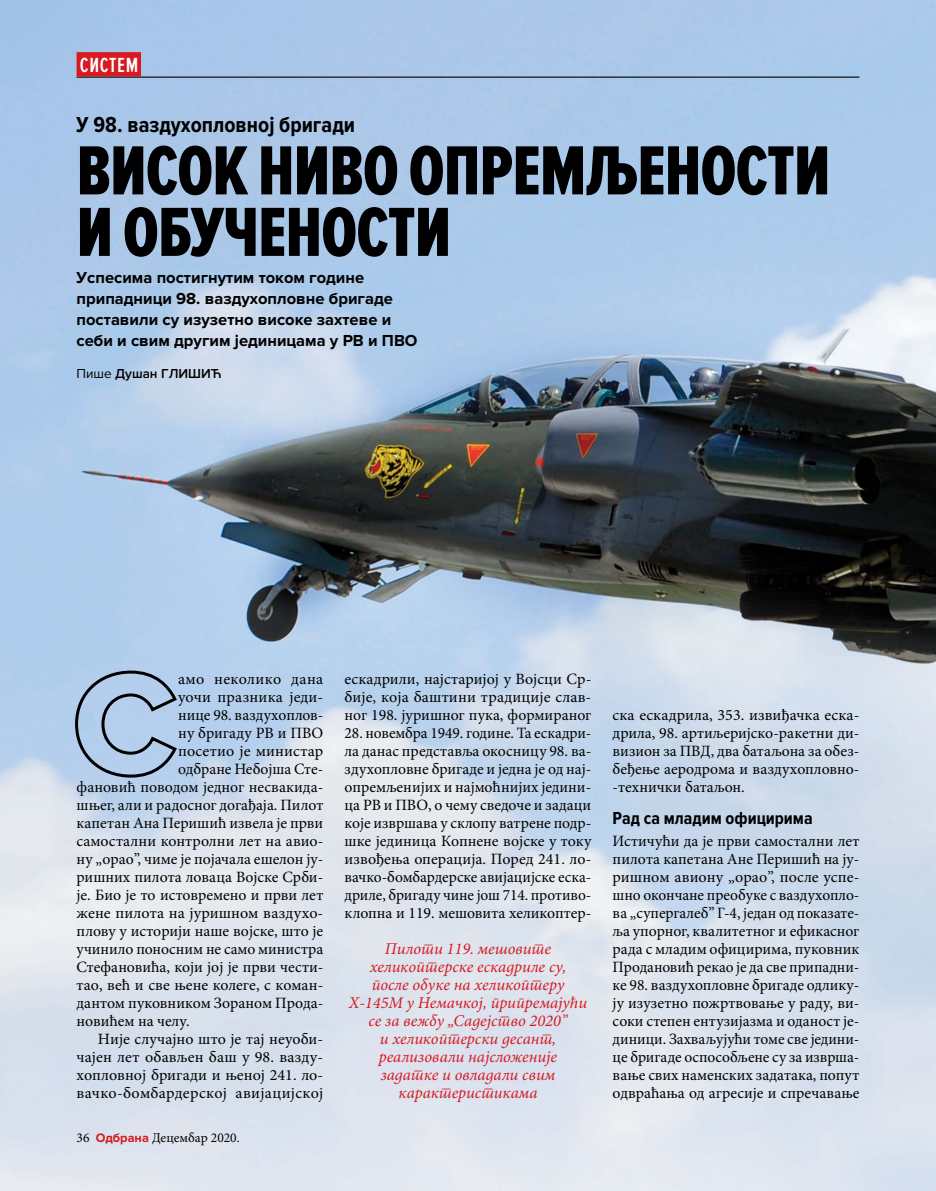
<style>
.page{position:relative;width:936px;height:1191px;background:#fff}
.page>*{position:absolute;margin:0;border:0;box-sizing:border-box;transform-origin:0 0}
.t1{font:72px/61.5px "Proxima Nova Ex Cn Extrabld";letter-spacing:-.01em;color:#000}
.t2{font:700 22.5px "Proxima Nova Cond";color:#000}
.t3{font:600 21.3px "Proxima Nova Ex Cn";letter-spacing:.03em;color:#fff}
.t4{font:700 18px "Proxima Nova Cond";color:#000}
.t5{font:italic 16.5px/18px "Minion Pro";color:#d71920;text-align:center}
.t6{font:700 16.5px/21px "Proxima Nova";color:#000}
.t7{font:15.75px/18px "Minion Pro";color:#000;text-align:justify}
.t8{font:15.75px "Minion Pro";letter-spacing:.02em;color:#000}
.t9{font:15.75px "Minion Pro";letter-spacing:.025em;color:#000}
.t10{font:13.5px "Minion Pro";color:#000}
.t11{font:600 13.5px "Proxima Nova";color:#000}
.s1{font-weight:400}
.s2{font-family:"Proxima Nova";font-weight:700;font-size:12.75px;color:#d71920}
</style>
<div class="page">
<img style="left:0;top:0;width:935px;height:1191px">
<hr style="left:77px;top:77px;width:782px;height:1px;background:#000">
<div style="left:77px;top:52px;width:64px;height:25px;background:#d71920"></div>
<svg style="left:74px;top:669px;width:105px;height:110px;background:#9eb5cf"></svg>
<h3 class="t3" style="left:80px;top:53px;width:60px">СИСТЕМ</h3>
<h2 class="t2" style="left:77px;top:112px;width:280px">У 98. ваздухопловној бригади</h2>
<h1 class="t1" style="left:77px;top:142px;width:755px">ВИСОК НИВО ОПРЕМЉЕНОСТИ<br>И ОБУЧЕНОСТИ</h1>
<p class="t6" style="left:77px;top:267px;width:342px">Успесима постигнутим током године припадници 98. ваздухопловне бригаде поставили су изузетно високе захтеве и себи и свим другим јединицама у РВ и ПВО</p>
<p class="t11" style="left:77px;top:366px;width:146px"><span class="s1">Пише</span> Душан ГЛИШИЋ</p>
<p class="t9" style="left:178px;top:668px;width:147px">амо неколико дана</p>
<p class="t7" style="left:178px;top:688px;width:147px">уочи празника једи-</p>
<p class="t7" style="left:178px;top:706px;width:147px">нице 98. ваздухоплов-</p>
<p class="t7" style="left:178px;top:724px;width:147px">ну бригаду РВ и ПВО</p>
<p class="t7" style="left:178px;top:742px;width:147px">посетио је министар</p>
<p class="t7" style="left:178px;top:760px;width:147px">одбране Небојша Сте-</p>
<p class="t7" style="left:77px;top:778px;width:248px">фановић поводом једног несвакида-</p>
<p class="t7" style="left:77px;top:796px;width:248px">шњег, али и радосног догађаја. Пилот</p>
<p class="t7" style="left:77px;top:814px;width:248px">капетан Ана Перишић извела је први</p>
<p class="t7" style="left:77px;top:832px;width:248px">самостални контролни лет на авио-</p>
<p class="t7" style="left:77px;top:850px;width:248px">ну „орао”, чиме је појачала ешелон ју-</p>
<p class="t7" style="left:77px;top:868px;width:248px">ришних пилота ловаца Војске Срби-</p>
<p class="t7" style="left:77px;top:886px;width:248px">је. Био је то истовремено и први лет</p>
<p class="t7" style="left:77px;top:904px;width:248px">жене пилота на јуришном ваздухо-</p>
<p class="t7" style="left:77px;top:922px;width:248px">плову у историји наше војске, што је</p>
<p class="t7" style="left:77px;top:940px;width:248px">учинило поносним не само министра</p>
<p class="t7" style="left:77px;top:958px;width:248px">Стефановића, који јој је први чести-</p>
<p class="t7" style="left:77px;top:976px;width:248px">тао, већ и све њене колеге, с коман-</p>
<p class="t7" style="left:77px;top:994px;width:248px">дантом пуковником Зораном Прода-</p>
<p class="t7" style="left:77px;top:1012px;width:114px">новићем на челу.</p>
<p class="t7" style="left:98px;top:1030px;width:227px">Није случајно што је тај неуоби-</p>
<p class="t7" style="left:77px;top:1048px;width:248px">чајен лет обављен баш у 98. вазду-</p>
<p class="t7" style="left:77px;top:1066px;width:248px">хопловној бригади и њеној 241. ло-</p>
<p class="t8" style="left:77px;top:1082px;width:248px">вачко-бомбардерској авијацијској</p>
<p class="t10" style="left:77px;top:1129px;width:165px">36 <span class="s2">Одбрана</span> Децембар 2020.</p>
<p class="t7" style="left:344px;top:670px;width:248px">ескадрили, најстаријој у Војсци Ср&shy;бије, која баштини традиције слав&shy;ног 198. јуришног пука, формираног</p>
<p class="t7" style="left:344px;top:724px;width:248px">28. новембра 1949. године. Та ескадри&shy;ла данас представља окосницу 98. ва&shy;здухопловне бригаде и једна је од нај&shy;опремљенијих и најмоћнијих једини&shy;ца РВ и ПВО, о чему сведоче и задаци које извршава у склопу ватрене подр&shy;шке јединица Копнене војске у току извођења операција. Поред 241. ло&shy;вачко-бомбардерске авијацијске еска&shy;дриле, бригаду чине још 714. противо&shy;клопна и 119. мешовита хеликоптер-</p>
<p class="t5" style="left:349px;top:940px;width:240px">Пилоти 119. мешовите хеликоптерске ескадриле су,<br>после обуке на хеликоптеру<br>Х-145М у Немачкој, припремајући се за вежбу „Садејство 2020”<br>и хеликоптерски десант, реализовали најсложеније задатке и овладали свим карактеристикама</p>
<p class="t7" style="left:612px;top:706px;width:248px">ска ескадрила, 353. извиђачка еска&shy;дрила, 98. артиљеријско-ракетни ди&shy;визион за ПВД, два батаљона за обез&shy;беђење аеродрома и ваздухопловно--технички батаљон.</p>
<p class="t4" style="left:612px;top:807px;width:201px">Рад са младим официрима</p>
<p class="t7" style="left:612px;top:832px;width:248px">Истичући да је први самостални лет пилота капетана Ане Перишић на ју&shy;ришном авиону „орао”, после успе&shy;шно окончане преобуке с ваздухопло&shy;ва „супергалеб” Г-4, један од показате&shy;ља упорног, квалитетног и ефикасног рада с младим официрима, пуковник Продановић рекао је да све припадни&shy;ке 98. ваздухопловне бригаде одлику&shy;ју изузетно пожртвовање у раду, ви&shy;соки степен ентузијазма и оданост је&shy;диници. Захваљујући томе све једини&shy;це бригаде оспособљене су за изврша&shy;вање свих наменских задатака, попут одвраћања од агресије и спречавање</p>
</div>
